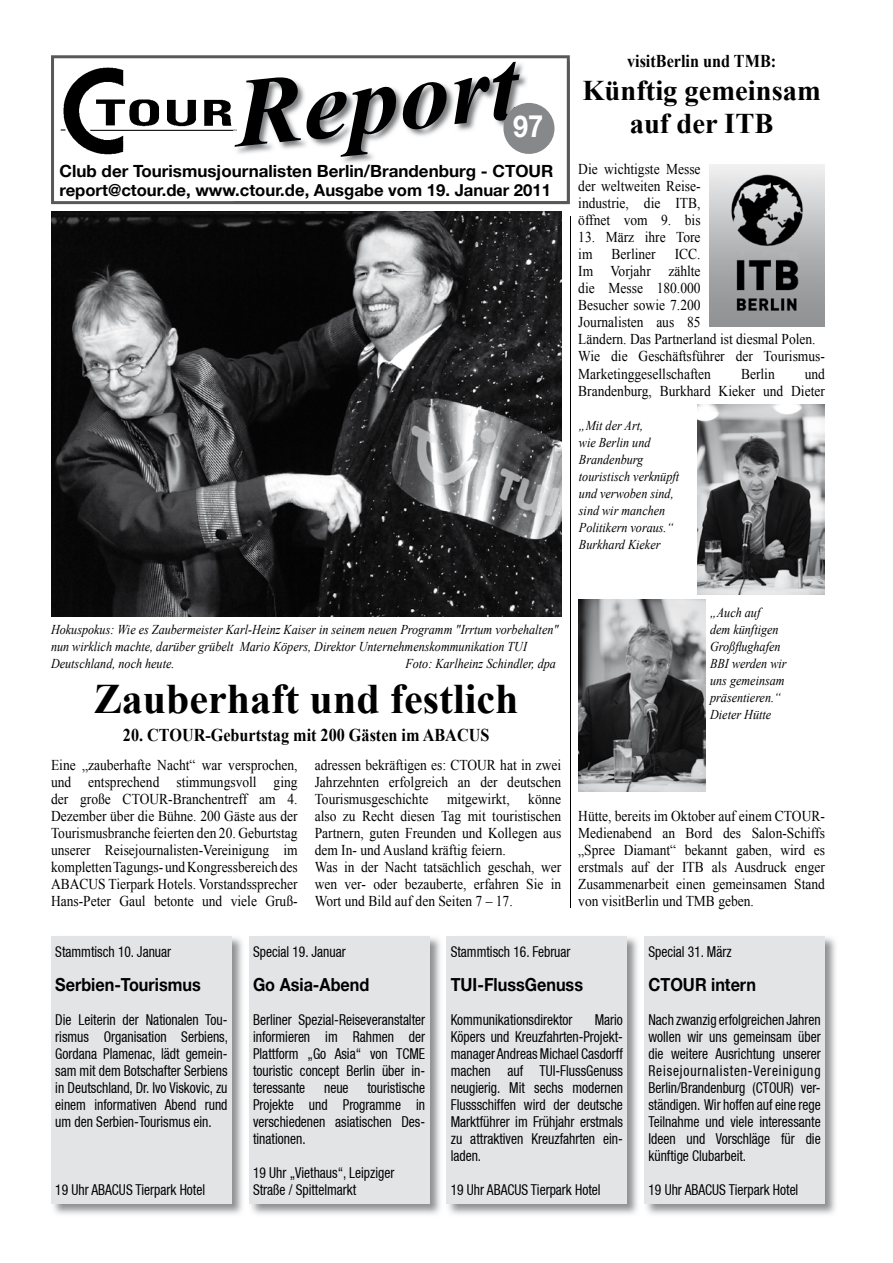
<style>
.page{position:relative;width:893px;height:1263px;background:#fff}
.page>*{position:absolute;margin:0;border:0;box-sizing:border-box;transform-origin:0 0}
.t1{font:italic 700 97.5px "Times New Roman";color:#000;scale:1.05 1}
.t2{font:700 42px "Times New Roman";color:#000}
.t3{font:700 30px "Helvetica Neue";color:#fff;scale:.9 1}
.t4{font:700 28.5px/33px "Times New Roman";color:#000;text-align:center}
.t5{font:700 18px "Times New Roman";color:#000;scale:.9 1}
.t6{font:700 18px "Helvetica Neue";color:#000;scale:.9 1}
.t7{font:700 16.8px "Helvetica Neue";color:#000}
.t8{font:700 16.5px "Helvetica Neue";color:#000}
.t9{font:15px/17px "Times New Roman";color:#000;text-align:justify;scale:.9 1}
.t10{font:condensed 15px/17px "Helvetica Neue";color:#000;text-align:justify;scale:.9 1}
.t11{font:italic 13.5px/17px "Times New Roman";color:#000;scale:.9 1}
</style>
<div class="page">
<svg style="left:51px;top:55px;width:519px;height:149px"></svg>
<img style="left:59px;top:64px;width:175px;height:94px">
<img style="left:234px;top:61px;width:336px;height:143px">
<img style="left:234px;top:64px;width:3px;height:94px">
<img style="left:51px;top:937px;width:192px;height:278px">
<div style="left:51px;top:935px;width:181px;height:268px;background:#e3e4e5"></div>
<hr style="left:570px;top:216px;width:1px;height:691px;background:#000">
<img style="left:262px;top:936px;width:179px;height:279px">
<img style="left:249px;top:1203px;width:13px;height:12px">
<div style="left:249px;top:935px;width:180px;height:268px;background:#e3e4e5"></div>
<img style="left:459px;top:937px;width:179px;height:278px">
<img style="left:446px;top:1203px;width:13px;height:12px">
<div style="left:446px;top:935px;width:181px;height:268px;background:#e3e4e5"></div>
<img style="left:657px;top:937px;width:179px;height:278px">
<img style="left:644px;top:1203px;width:13px;height:12px">
<div style="left:644px;top:935px;width:181px;height:268px;background:#e3e4e5"></div>
<div style="left:503px;top:103px;width:51px;height:51px;background:#87888a;border-radius:50%"></div>
<img style="left:51px;top:211px;width:510px;height:405px">
<img style="left:578px;top:599px;width:128px;height:192px">
<img style="left:697px;top:405px;width:128px;height:190px">
<img style="left:709px;top:164px;width:116px;height:162px">
<h1 class="t1" style="left:231px;top:81px;width:272px;rotate:-6deg">Report</h1>
<p class="t7" style="left:60px;top:165px;width:495px">Club der Tourismusjournalisten Berlin/Brandenburg - CTOUR</p>
<p class="t8" style="left:60px;top:184px;width:493px">report@ctour.de, www.ctour.de, Ausgabe vom 19. Januar 2011</p>
<h3 class="t3" style="left:513px;top:115px;width:35px">97</h3>
<p class="t5" style="left:627px;top:55px;width:167px">visitBerlin und TMB:</p>
<h3 class="t4" style="left:582px;top:77px;width:240px">Künftig gemeinsam auf der ITB</h3>
<p class="t9" style="left:578px;top:162px;width:137px">Die wichtigste Messe der weltweiten Reise&shy;industrie, die ITB, öffnet vom 9. bis</p>
<p class="t9" style="left:578px;top:230px;width:137px">13. März ihre Tore im</p>
<p class="t9" style="left:611px;top:247px;width:51px">Berliner</p>
<p class="t9" style="left:578px;top:247px;width:276px;text-align:left;text-indent:96px">ICC.<br>Im Vorjahr zählte<br>die Messe 180.000<br>Besucher sowie 7.200<br>Journalisten aus 85<br>Ländern. Das Partnerland ist diesmal Polen.<br>Wie die Geschäftsführer der Tourismus-<br>Marketinggesellschaften</p>
<p class="t9" style="left:578px;top:366px;width:276px;text-align:right">und<br>Brandenburg, Burkhard Kieker und Dieter</p>
<p class="t9" style="left:741px;top:366px;width:39px">Berlin</p>
<p class="t11" style="left:579px;top:418px;width:113px">„Mit der Art,<br>wie Berlin und<br>Brandenburg touristisch verknüpft und verwoben sind, sind wir manchen<br>Politikern voraus.“<br>Burkhard Kieker</p>
<p class="t11" style="left:51px;top:622px;width:565px">Hokuspokus: Wie es Zaubermeister Karl-Heinz Kaiser in seinem neuen Programm "Irrtum vorbehalten" nun wirklich machte, darüber grübelt Mario Köpers, Direktor Unternehmenskommunikation TUI<br>Deutschland, noch heute.</p>
<p class="t11" style="left:405px;top:656px;width:169px">Foto: Karlheinz Schindler, dpa</p>
<h2 class="t2" style="left:94px;top:684px;width:426px">Zauberhaft und festlich</h2>
<p class="t5" style="left:123px;top:728px;width:409px">20. CTOUR-Geburtstag mit 200 Gästen im ABACUS</p>
<p class="t9" style="left:51px;top:758px;width:276px">Eine „zauberhafte Nacht“ war versprochen, und entsprechend stimmungsvoll ging der große CTOUR-Branchentreff am 4.<br>Dezember über die Bühne. 200 Gäste aus der Tourismusbranche feierten den 20. Geburtstag unserer Reisejournalisten-Vereinigung im kompletten Tagungs- und Kongressbereich des ABACUS Tierpark Hotels. Vorstandssprecher Hans-Peter Gaul betonte und viele Gruß-</p>
<p class="t9" style="left:315px;top:758px;width:276px;text-align:left">adressen bekräftigen es: CTOUR hat in zwei Jahrzehnten erfolgreich an der deutschen Tourismusgeschichte mitgewirkt, könne also zu Recht diesen Tag mit touristischen Partnern, guten Freunden und Kollegen aus dem In- und Ausland kräftig feiern.<br>Was in der Nacht tatsächlich geschah, wer wen ver- oder bezauberte, erfahren Sie in Wort und Bild auf den Seiten 7 – 17.</p>
<p class="t11" style="left:710px;top:605px;width:86px">„Auch auf<br>dem künftigen<br>Großflughafen<br>BBI werden wir uns gemeinsam präsentieren.“<br>Dieter Hütte</p>
<p class="t9" style="left:578px;top:809px;width:276px">Hütte, bereits im Oktober auf einem CTOUR-Medienabend an Bord des Salon-Schiffs „Spree Diamant“ bekannt gaben, wird es erstmals auf der ITB als Ausdruck enger Zusammenarbeit einen gemeinsamen Stand von visitBerlin und TMB geben.</p>
<p class="t10" style="left:55px;top:944px;width:130px">Stammtisch 10. Januar</p>
<p class="t6" style="left:55px;top:978px;width:163px">Serbien-Tourismus</p>
<p class="t10" style="left:55px;top:1012px;width:193px">Die Leiterin der Nationalen Tou&shy;rismus Organisation Serbiens, Gordana Plamenac, lädt gemein&shy;sam mit dem Botschafter Serbiens in Deutschland, Dr. Ivo Viskovic, zu einem informativen Abend rund um den Serbien-Tourismus ein.</p>
<p class="t10" style="left:55px;top:1182px;width:168px">19 Uhr ABACUS Tierpark Hotel</p>
<p class="t10" style="left:253px;top:944px;width:104px">Special 19. Januar</p>
<p class="t6" style="left:253px;top:978px;width:131px">Go Asia-Abend</p>
<p class="t10" style="left:253px;top:1012px;width:193px">Berliner Spezial-Reiseveranstalter informieren im Rahmen der Plattform „Go Asia“ von TCME touristic concept Berlin über in&shy;teressante</p>
<p class="t10" style="left:253px;top:1080px;width:193px;text-indent:114px">touristische Projekte und Programme in verschiedenen asiatischen Des&shy;tinationen.</p>
<p class="t10" style="left:253px;top:1165px;width:159px">19 Uhr „Viethaus“, Leipziger<br>Straße / Spittelmarkt</p>
<p class="t10" style="left:324px;top:1080px;width:29px">neue</p>
<p class="t10" style="left:451px;top:944px;width:135px">Stammtisch 16. Februar</p>
<p class="t6" style="left:451px;top:978px;width:148px">TUI-FlussGenuss</p>
<p class="t10" style="left:451px;top:1012px;width:137px">Kommunikationsdirektor</p>
<p class="t10" style="left:451px;top:1012px;width:193px;text-indent:144px">Mario Köpers und Kreuzfahrten-Projekt&shy;manager Andreas Michael Casdorff machen auf TUI-FlussGenuss neugierig. Mit sechs modernen Flussschiffen wird der deutsche Marktführer im Frühjahr erstmals zu attraktiven Kreuzfahrten ein&shy;laden.</p>
<p class="t10" style="left:451px;top:1182px;width:168px">19 Uhr ABACUS Tierpark Hotel</p>
<p class="t10" style="left:648px;top:944px;width:94px">Special 31. März</p>
<p class="t6" style="left:648px;top:978px;width:121px">CTOUR intern</p>
<p class="t10" style="left:648px;top:1012px;width:193px">Nach zwanzig erfolgreichen Jahren wollen wir uns gemeinsam über die weitere Ausrichtung unserer Reisejournalisten-Vereinigung Berlin/Brandenburg (CTOUR) ver&shy;ständigen. Wir hoffen auf eine rege Teilnahme und viele interessante Ideen und Vorschläge für die künftige Clubarbeit.</p>
<p class="t10" style="left:648px;top:1182px;width:168px">19 Uhr ABACUS Tierpark Hotel</p>
</div>
